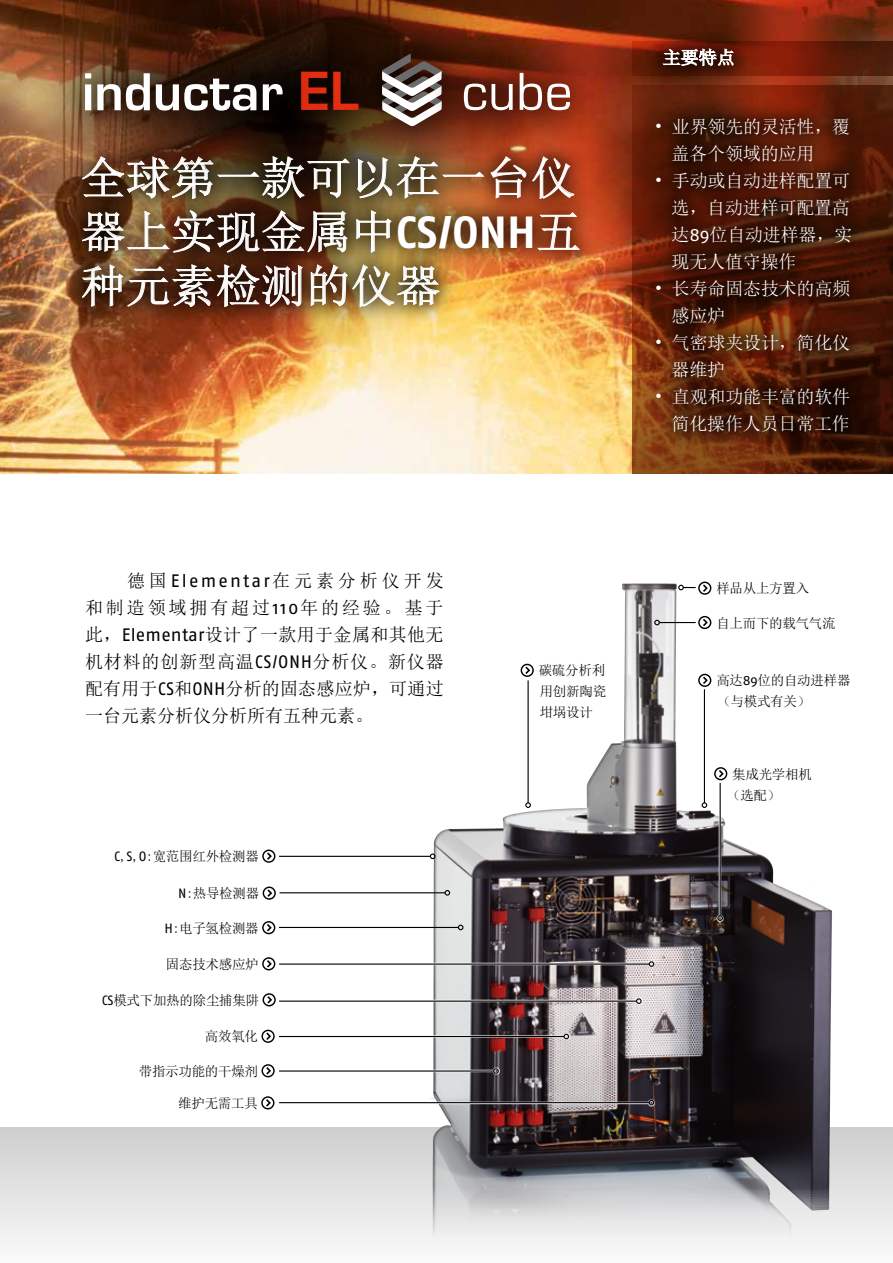
<style>
.page{position:relative;width:893px;height:1263px;background:#fff}
.page>*{position:absolute;margin:0;border:0;box-sizing:border-box;transform-origin:0 0}
.t1{font:600 51px "Eurostile LT Std";color:#e52d11}
.t2{font:45px/54px "Sim Sun";color:#fff;text-align:justify}
.t3{font:18px/27px "Sim Sun";letter-spacing:.01em;color:#000;text-align:justify}
.t4{font:18px/27px "Sim Sun";letter-spacing:-.01em;color:#fff}
.t5{font:13.5px/21px "Sim Sun";letter-spacing:-.02em;color:#000}
.s1{font-family:"Fago Pro";font-weight:700}
.s2{font-family:"Fago Pro"}
</style>
<div class="page">
<div style="left:0;top:1127px;width:893px;height:136px;background:linear-gradient(to bottom,#cecece,#fafafa)"></div>
<div style="left:347px;top:549px;width:517px;height:690px;background:#000;opacity:.75"></div>
<img style="left:0;top:0;width:893px;height:473px">
<img style="left:632px;top:41px;width:261px;height:34px">
<img style="left:632px;top:85px;width:261px;height:388px">
<img style="left:29px;top:0;width:508px;height:367px">
<div style="left:343px;top:17px;width:138px;height:146px;background:#000;opacity:.75"></div>
<svg style="left:395px;top:53px;width:31px;height:73px"></svg>
<div style="left:263px;top:33px;width:132px;height:116px;background:#000;opacity:.75"></div>
<div style="left:46px;top:36px;width:274px;height:113px;background:#000;opacity:.75"></div>
<svg style="left:85px;top:73px;width:206px;height:38px"></svg>
<div style="left:426px;top:36px;width:182px;height:114px;background:#000;opacity:.75"></div>
<svg style="left:462px;top:73px;width:108px;height:37px"></svg>
<hr style="left:528px;top:680px;width:1px;height:123px;background:#000">
<svg style="left:525px;top:802px;width:6px;height:6px"></svg>
<hr style="left:659px;top:622px;width:37px;height:1px;background:#000">
<svg style="left:654px;top:620px;width:6px;height:5px"></svg>
<svg style="left:716px;top:781px;width:8px;height:141px"></svg>
<hr style="left:720px;top:783px;width:1px;height:133px;background:#000">
<svg style="left:717px;top:915px;width:6px;height:6px"></svg>
<svg style="left:279px;top:1067px;width:221px;height:8px"></svg>
<hr style="left:279px;top:1070px;width:215px;height:1px;background:#000">
<svg style="left:493px;top:1068px;width:6px;height:6px"></svg>
<svg style="left:279px;top:1033px;width:291px;height:8px"></svg>
<hr style="left:279px;top:1036px;width:285px;height:1px;background:#000">
<svg style="left:563px;top:1034px;width:6px;height:5px"></svg>
<svg style="left:279px;top:1099px;width:376px;height:8px"></svg>
<hr style="left:279px;top:1102px;width:370px;height:1px;background:#000">
<svg style="left:649px;top:1100px;width:5px;height:5px"></svg>
<svg style="left:347px;top:997px;width:296px;height:8px"></svg>
<hr style="left:279px;top:1000px;width:358px;height:2px;background:#000">
<svg style="left:636px;top:998px;width:6px;height:6px"></svg>
<svg style="left:347px;top:960px;width:308px;height:8px"></svg>
<hr style="left:279px;top:963px;width:370px;height:2px;background:#000">
<svg style="left:649px;top:961px;width:5px;height:6px"></svg>
<hr style="left:280px;top:892px;width:165px;height:1px;background:#000">
<svg style="left:444px;top:890px;width:6px;height:6px"></svg>
<hr style="left:279px;top:856px;width:151px;height:1px;background:#000">
<svg style="left:430px;top:853px;width:5px;height:6px"></svg>
<hr style="left:279px;top:927px;width:179px;height:1px;background:#000">
<svg style="left:458px;top:925px;width:5px;height:5px"></svg>
<div style="left:63px;top:138px;width:535px;height:187px;background:#000;opacity:.75"></div>
<img style="left:81px;top:155px;width:494px;height:45px">
<img style="left:81px;top:209px;width:267px;height:44px">
<svg style="left:356px;top:209px;width:36px;height:45px;background:#8b7b54"></svg>
<svg style="left:536px;top:211px;width:45px;height:40px;background:#9f583e"></svg>
<svg style="left:81px;top:263px;width:223px;height:45px;background:#6e5142"></svg>
<img style="left:310px;top:264px;width:130px;height:44px">
<div style="left:638px;top:30px;width:232px;height:421px;background:#000;opacity:.75"></div>
<svg style="left:661px;top:48px;width:74px;height:19px"></svg>
<svg style="left:678px;top:582px;width:33px;height:13px"></svg>
<svg style="left:521px;top:664px;width:13px;height:13px"></svg>
<svg style="left:698px;top:616px;width:13px;height:13px"></svg>
<svg style="left:714px;top:767px;width:13px;height:13px"></svg>
<svg style="left:698px;top:674px;width:13px;height:13px"></svg>
<svg style="left:261px;top:1064px;width:14px;height:13px"></svg>
<svg style="left:261px;top:1030px;width:14px;height:13px"></svg>
<svg style="left:261px;top:1096px;width:13px;height:13px"></svg>
<svg style="left:263px;top:993px;width:13px;height:13px"></svg>
<svg style="left:262px;top:957px;width:13px;height:13px"></svg>
<svg style="left:262px;top:921px;width:13px;height:13px"></svg>
<svg style="left:263px;top:886px;width:13px;height:14px"></svg>
<svg style="left:262px;top:849px;width:13px;height:14px"></svg>
<hr style="left:704px;top:689px;width:1px;height:114px;background:#000">
<svg style="left:702px;top:802px;width:5px;height:6px"></svg>
<h1 class="t1" style="left:298px;top:59px;width:62px">EL</h1>
<h2 class="t2" style="left:81px;top:151px;width:502px">全球第一款可以在一台仪器上实现金属中<span class="s1">CS/ONH</span>五种元素检测的仪器</h2>
<h3 class="t4" style="left:663px;top:44px;width:73px">主要特点</h3>
<h3 class="t4" style="left:672px;top:113px;width:180px;text-indent:-17px">• 业界领先的灵活性，覆盖各个领域的应用</h3>
<h3 class="t4" style="left:672px;top:167px;width:182px;text-indent:-17px">• 手动或自动进样配置可选，自动进样可配置高达<span class="s2">89</span>位自动进样器，实现无人值守操作</h3>
<h3 class="t4" style="left:672px;top:275px;width:180px;text-indent:-17px">• 长寿命固态技术的高频感应炉</h3>
<h3 class="t4" style="left:672px;top:329px;width:180px;text-indent:-17px">• 气密球夹设计，简化仪器维护</h3>
<h3 class="t4" style="left:654px;top:383px;width:198px;text-align:right">• 直观和功能丰富的软件简化操作人员日常工作</h3>
<h3 class="t3" style="left:85px;top:567px;width:360px;text-indent:42px">德国<span class="s2">Elementar</span>在元素分析仪开发和制造领域拥有超过<span class="s2">110</span>年的经验。基于此，<span class="s2">Elementar</span>设计了一款用于金属和其他无机材料的创新型高温<span class="s2">CS/ONH</span>分析仪。新仪器配有用于<span class="s2">CS</span>和<span class="s2">ONH</span>分析的固态感应炉，可通过一台元素分析仪分析所有五种元素。</h3>
<p class="t5" style="left:114px;top:846px;width:146px"><span class="s2">C</span>,<span class="s2">S</span>,<span class="s2">O</span>:宽范围红外检测器</p>
<p class="t5" style="left:178px;top:883px;width:82px"><span class="s2">N</span>:热导检测器</p>
<p class="t5" style="left:164px;top:917px;width:96px"><span class="s2">H</span>:电子氢检测器</p>
<p class="t5" style="left:166px;top:953px;width:94px">固态技术感应炉</p>
<p class="t5" style="left:102px;top:989px;width:159px"><span class="s2">CS</span>模式下加热的除尘捕集阱</p>
<p class="t5" style="left:205px;top:1026px;width:55px">高效氧化</p>
<p class="t5" style="left:139px;top:1060px;width:121px">带指示功能的干燥剂</p>
<p class="t5" style="left:178px;top:1093px;width:81px">维护无需工具</p>
<p class="t5" style="left:539px;top:660px;width:69px;text-align:justify">碳硫分析利用创新陶瓷坩埚设计</p>
<p class="t5" style="left:716px;top:578px;width:94px">样品从上方置入</p>
<p class="t5" style="left:716px;top:612px;width:121px">自上而下的载气气流</p>
<p class="t5" style="left:716px;top:670px;width:136px">高达<span class="s2">89</span>位的自动进样器（与模式有关）</p>
<p class="t5" style="left:727px;top:763px;width:86px;text-indent:5px">集成光学相机（选配）</p>
</div>
